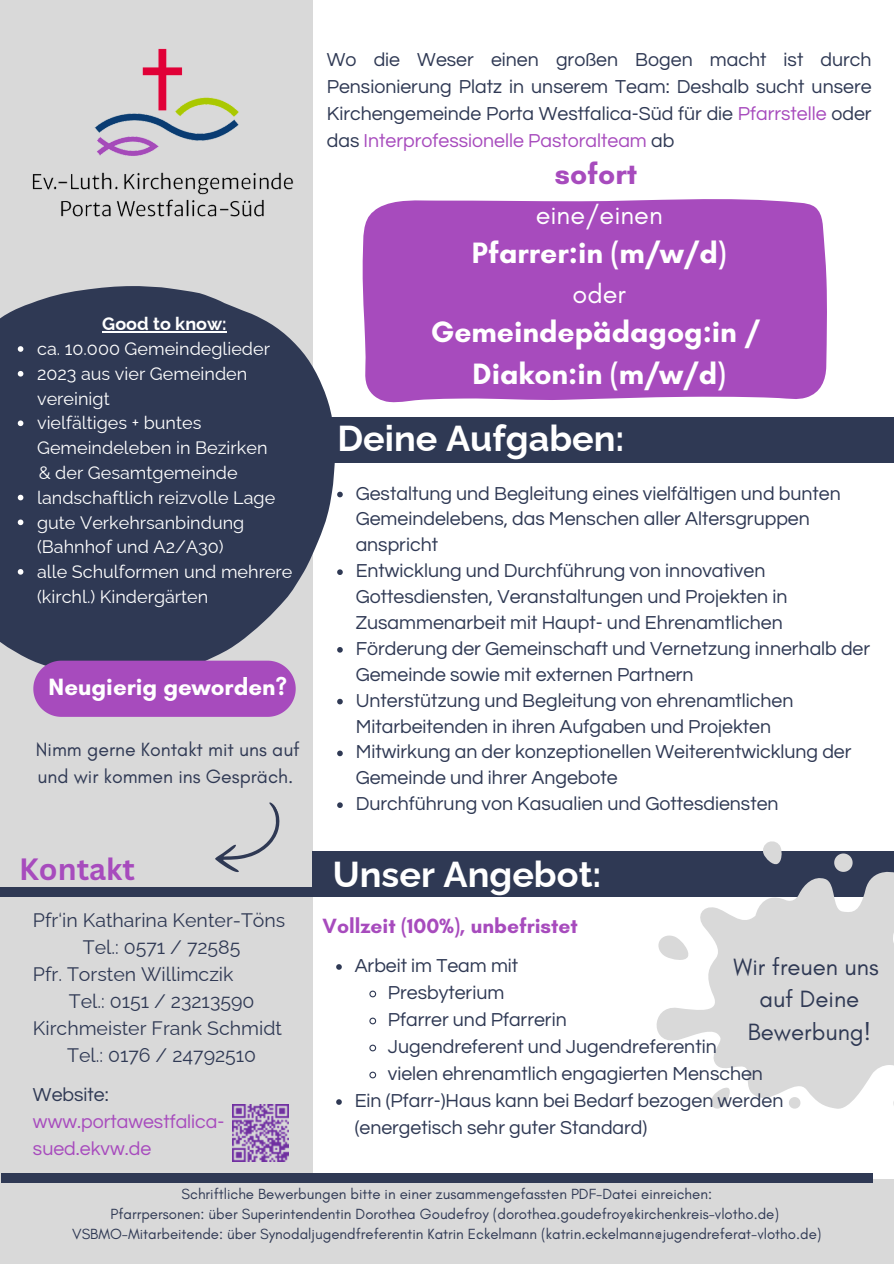
<style>
.page{position:relative;width:894px;height:1264px;background:#fff}
.page>*{position:absolute;margin:0;border:0;box-sizing:border-box;transform-origin:0 0}
.t1{font:700 36px "Raleway";color:#fff}
.t2{font:700 30px/41.7px "Glacial Indifference";color:#fff;text-align:center}
.t3{font:700 30px "Canva Sans";color:#a74bbd}
.t4{font:700 30px "Glacial Indifference";color:#a74bbd}
.t5{font:27px "Glacial Indifference";color:#fff}
.t6{font:24px/32.7px "Glacial Indifference";color:#2f3954;text-align:center}
.t7{font:700 24px "Glacial Indifference";color:#fff}
.t8{font:700 21px "Glacial Indifference";color:#a74bbd}
.t9{font:19.5px/25.8px "Questrial";color:#2f3954}
.t10{font:19.5px "Raleway";color:#2f3954}
.t11{font:19.5px/27px "Glacial Indifference";color:#2f3954}
.t12{font:19.5px "Questrial";color:#a74bbd}
.t13{font:18px/24.8px "Raleway";color:#fff}
.t14{font:700 18px "Raleway";color:#fff}
.t15{font:15px "Glacial Indifference";color:#2f3954}
.s1{color:#a74bbd}
</style>
<div class="page">
<div style="left:0;top:0;width:312px;height:1263px;background:#d9d9d9"></div>
<img style="left:32px;top:48px;width:262px;height:169px">
<svg style="left:0;top:286px;width:335px;height:393px;background:#474f67"></svg>
<div style="left:362px;top:199px;width:464px;height:204px;background:#a74bbd"></div>
<svg style="left:337px;top:491px;width:5px;height:6px"></svg>
<svg style="left:337px;top:569px;width:5px;height:6px"></svg>
<svg style="left:337px;top:647px;width:5px;height:5px"></svg>
<svg style="left:337px;top:698px;width:5px;height:6px"></svg>
<svg style="left:337px;top:750px;width:5px;height:6px"></svg>
<svg style="left:337px;top:802px;width:5px;height:6px"></svg>
<div style="left:328px;top:417px;width:565px;height:45px;background:#2f3954"></div>
<div style="left:312px;top:851px;width:581px;height:46px;background:#2f3954"></div>
<svg style="left:33px;top:660px;width:262px;height:57px;background:#a751bd"></svg>
<svg style="left:215px;top:802px;width:65px;height:71px"></svg>
<img style="left:232px;top:1104px;width:57px;height:57px">
<div style="left:260px;top:1179px;width:633px;height:50px;background:#d9d9d9"></div>
<div style="left:1px;top:1173px;width:870px;height:9px;background:#2f3954"></div>
<div style="left:0;top:887px;width:803px;height:9px;background:#2f3954"></div>
<svg style="left:656px;top:871px;width:237px;height:238px;fill:#d9d9d9"></svg>
<svg style="left:834px;top:853px;width:18px;height:18px"></svg>
<svg style="left:788px;top:1097px;width:12px;height:11px"></svg>
<svg style="left:891px;top:1097px;width:2px;height:12px"></svg>
<svg style="left:710px;top:1085px;width:21px;height:24px"></svg>
<svg style="left:656px;top:933px;width:34px;height:29px"></svg>
<svg style="left:763px;top:841px;width:19px;height:24px"></svg>
<hr style="left:102px;top:331px;width:125px;height:2px;background:#fff">
<svg style="left:18px;top:346px;width:5px;height:6px"></svg>
<svg style="left:18px;top:371px;width:5px;height:5px"></svg>
<svg style="left:18px;top:420px;width:5px;height:6px"></svg>
<svg style="left:18px;top:495px;width:5px;height:5px"></svg>
<svg style="left:18px;top:519px;width:5px;height:6px"></svg>
<svg style="left:18px;top:569px;width:5px;height:5px"></svg>
<svg style="left:336px;top:964px;width:6px;height:5px"></svg>
<svg style="left:369px;top:990px;width:8px;height:8px"></svg>
<svg style="left:369px;top:1017px;width:8px;height:8px"></svg>
<svg style="left:369px;top:1044px;width:8px;height:8px"></svg>
<svg style="left:369px;top:1071px;width:8px;height:8px"></svg>
<svg style="left:336px;top:1099px;width:6px;height:5px"></svg>
<div style="left:151px;top:1217px;width:742px;height:46px;background:#d9d9d9"></div>
<p class="t14" style="left:102px;top:313px;width:126px">Good to know:</p>
<p class="t13" style="left:37px;top:336px;width:234px">ca. 10.000 Gemeindeglieder</p>
<p class="t13" style="left:37px;top:361px;width:211px">2023 aus vier Gemeinden vereinigt</p>
<p class="t13" style="left:37px;top:411px;width:232px">vielfältiges + buntes<br>Gemeindeleben in Bezirken</p>
<p class="t13" style="left:39px;top:460px;width:200px">&amp; der Gesamtgemeinde</p>
<p class="t13" style="left:37px;top:485px;width:239px">landschaftlich reizvolle Lage</p>
<p class="t13" style="left:37px;top:510px;width:209px">gute Verkehrsanbindung (Bahnhof und A2/A30)</p>
<h2 class="t13" style="left:37px;top:559px;width:257px">alle Schulformen und mehrere (kirchl.) Kindergärten</h2>
<p class="t7" style="left:49px;top:672px;width:240px">Neugierig geworden?</p>
<h5 class="t11" style="left:36px;top:735px;width:265px">Nimm gerne Kontakt mit uns auf und wir kommen ins Gespräch.</h5>
<p class="t3" style="left:19px;top:848px;width:117px">Kontakt</p>
<h3 class="t10" style="left:33px;top:908px;width:254px">Pfr‘in Katharina Kenter-Töns</h3>
<p class="t10" style="left:83px;top:935px;width:159px">Tel.: 0571 / 72585</p>
<p class="t10" style="left:33px;top:962px;width:202px">Pfr. Torsten Willimczik</p>
<p class="t10" style="left:69px;top:989px;width:187px">Tel.: 0151 / 23213590</p>
<p class="t10" style="left:33px;top:1016px;width:250px">Kirchmeister Frank Schmidt</p>
<p class="t10" style="left:67px;top:1043px;width:190px">Tel.: 0176 / 24792510</p>
<p class="t9" style="left:33px;top:1081px;width:77px">Website:</p>
<p class="t12" style="left:33px;top:1111px;width:193px">www.portawestfalica-</p>
<p class="t12" style="left:33px;top:1138px;width:120px">sued.ekvw.de</p>
<p class="t9" style="left:327px;top:46px;width:546px;line-height:27px;text-align:justify">Wo die Weser einen großen Bogen macht ist durch Pensionierung Platz in unserem Team: Deshalb sucht unsere Kirchengemeinde Porta Westfalica-Süd für die <span class="s1">Pfarrstelle</span> oder das <span class="s1">Interprofessionelle Pastoralteam</span> ab</p>
<p class="t4" style="left:554px;top:155px;width:84px">sofort</p>
<p class="t5" style="left:535px;top:198px;width:128px">eine/einen</p>
<p class="t2" style="left:472px;top:232px;width:256px">Pfarrer:in (m/w/d)</p>
<p class="t5" style="left:572px;top:277px;width:55px">oder</p>
<p class="t2" style="left:430px;top:311px;width:330px">Gemeindepädagog:in /<br>Diakon:in (m/w/d)</p>
<h1 class="t1" style="left:337px;top:417px;width:288px">Deine Aufgaben:</h1>
<p class="t9" style="left:355px;top:480px;width:486px">Gestaltung und Begleitung eines vielfältigen und bunten<br>Gemeindelebens, das Menschen aller Altersgruppen anspricht</p>
<p class="t9" style="left:355px;top:558px;width:433px">Entwicklung und Durchführung von innovativen<br>Gottesdiensten, Veranstaltungen und Projekten in<br>Zusammenarbeit mit Haupt- und Ehrenamtlichen</p>
<h2 class="t9" style="left:355px;top:636px;width:516px">Förderung der Gemeinschaft und Vernetzung innerhalb der<br>Gemeinde sowie mit externen Partnern</h2>
<p class="t9" style="left:355px;top:687px;width:439px">Unterstützung und Begleitung von ehrenamtlichen<br>Mitarbeitenden in ihren Aufgaben und Projekten</p>
<p class="t9" style="left:355px;top:739px;width:497px">Mitwirkung an der konzeptionellen Weiterentwicklung der<br>Gemeinde und ihrer Angebote</p>
<p class="t9" style="left:355px;top:791px;width:424px">Durchführung von Kasualien und Gottesdiensten</p>
<p class="t1" style="left:333px;top:853px;width:270px">Unser Angebot:</p>
<p class="t8" style="left:322px;top:913px;width:257px">Vollzeit (100%), unbefristet</p>
<p class="t6" style="left:733px;top:949px;width:146px">Wir freuen uns auf Deine<br>Bewerbung!</p>
<p class="t9" style="left:354px;top:953px;width:165px">Arbeit im Team mit</p>
<p class="t9" style="left:388px;top:980px;width:118px">Presbyterium</p>
<p class="t9" style="left:388px;top:1007px;width:180px">Pfarrer und Pfarrerin</p>
<p class="t9" style="left:388px;top:1034px;width:330px">Jugendreferent und Jugendreferentin</p>
<p class="t9" style="left:388px;top:1061px;width:376px">vielen ehrenamtlich engagierten Menschen</p>
<h4 class="t9" style="left:354px;top:1087px;width:430px;line-height:27px">Ein (Pfarr-)Haus kann bei Bedarf bezogen werden (energetisch sehr guter Standard)</h4>
<h1 class="t15" style="left:181px;top:1184px;width:532px">Schriftliche Bewerbungen bitte in einer zusammengefassten PDF-Datei einreichen:</h1>
<p class="t15" style="left:110px;top:1204px;width:670px">Pfarrpersonen: über Superintendentin Dorothea Goudefroy (dorothea.goudefroy@kirchenkreis-vlotho.de)</p>
<h6 class="t15" style="left:72px;top:1224px;width:750px">VSBMO-Mitarbeitende: über Synodaljugendfreferentin Katrin Eckelmann (katrin.eckelmann@jugendreferat-vlotho.de)</h6>
</div>
